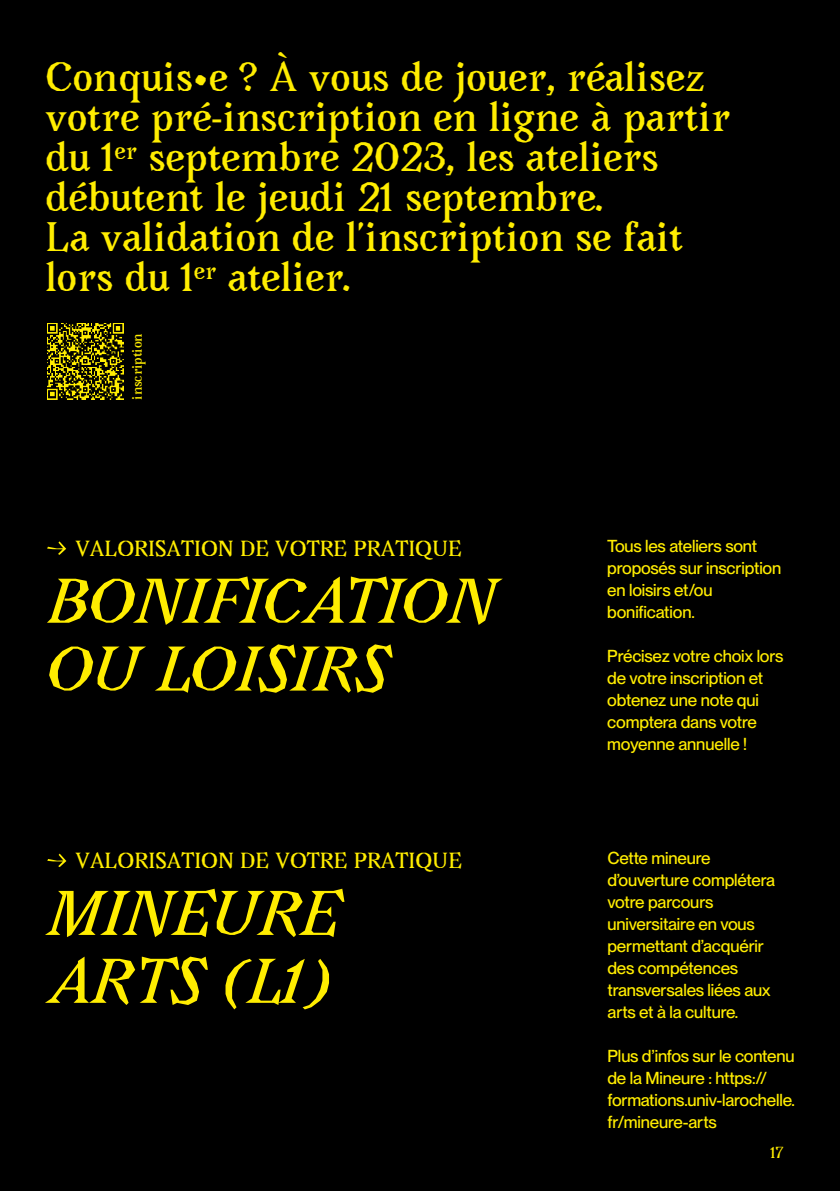
<style>
.page{position:relative;width:840px;height:1191px;background:#fff}
.page>*{position:absolute;margin:0;border:0;box-sizing:border-box;transform-origin:0 0}
.t1{font:italic 700 55px/67.8px "Avara";color:#ffed00}
.t2{font:700 36px/40px "Avara";color:#ffed00}
.t3{font:700 19.2px "Avara";color:#ffed00}
.t4{font:500 17px/22px "PP Neue Montreal";letter-spacing:-.01em;color:#ffed00}
.t5{font:700 14px "Avara";color:#ffed00}
.t6{font:700 12px "Avara";color:#ffed00}
.s1{color:#000}
</style>
<div class="page">
<div style="left:0;top:0;width:839px;height:1191px;background:#000"></div>
<svg style="left:47px;top:541px;width:19px;height:14px"></svg>
<svg style="left:47px;top:853px;width:19px;height:14px"></svg>
<img style="left:47px;top:324px;width:76px;height:76px">
<h2 class="t2" style="left:45px;top:58px;width:686px">Conquis·e ? À vous de jouer, réalisez votre pré-inscription en ligne à partir du 1<sup>er</sup> septembre 2023, les ateliers débutent le jeudi 21 septembre.<br>La validation de l’inscription se fait lors du 1<sup>er</sup> atelier.</h2>
<p class="t6" style="left:128px;top:400px;width:68px;rotate:-90deg">inscription</p>
<p class="t3" style="left:75px;top:534px;width:388px">VALORISATION DE VOTRE PRATIQUE</p>
<h1 class="t1" style="left:47px;top:569px;width:450px">BONIFICATION<br>OU LOISIRS</h1>
<p class="t3" style="left:75px;top:846px;width:388px">VALORISATION DE VOTRE PRATIQUE</p>
<h1 class="t1" style="left:47px;top:881px;width:294px">MINEURE<br>ARTS (L1)</h1>
<p class="t4" style="left:607px;top:534px;width:175px">Tous les ateliers sont proposés sur inscription en loisirs et/ou bonification.</p>
<p class="t4" style="left:607px;top:644px;width:178px">Précisez votre choix lors de votre inscription et obtenez une note qui comptera dans votre moyenne annuelle !</p>
<p class="t4" style="left:607px;top:846px;width:169px">Cette mineure d’ouverture complétera votre parcours universitaire en vous permettant d’acquérir des compétences transversales liées aux arts et à la culture.</p>
<p class="t4" style="left:607px;top:1044px;width:189px">Plus d’infos sur le contenu de la Mineure : https:// formations.univ-larochelle. fr/mineure-arts</p>
<p class="t5" style="left:770px;top:1142px;width:27px">17<span class="s1">17</span></p>
</div>
